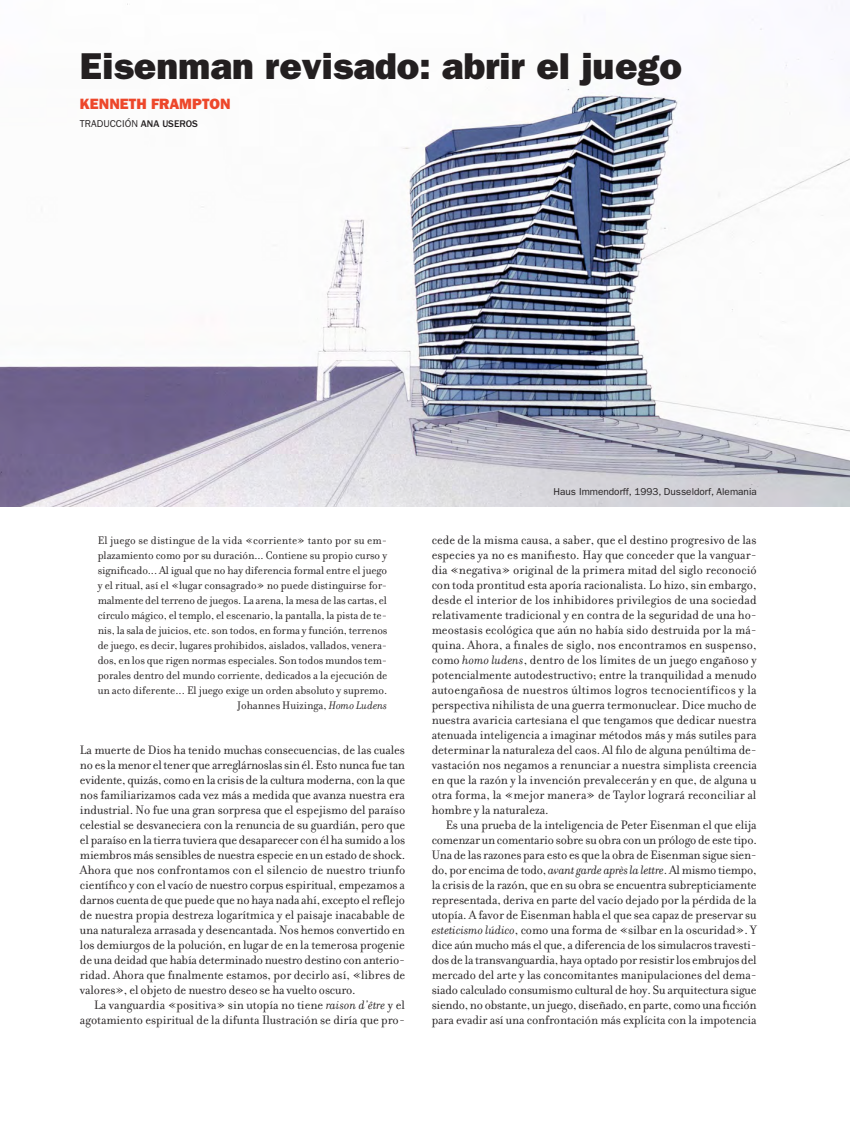
<style>
.page{position:relative;width:850px;height:1134px;background:#fff}
.page>*{position:absolute;margin:0;border:0;box-sizing:border-box;transform-origin:0 0}
.t1{font:37.5px "ITC Franklin Gothic Std Hvy";color:#231f20}
.t2{font:15px "ITC Franklin Gothic Std Hvy";color:#ed472b}
.t3{font:13.12px/15px "Filosofia";letter-spacing:-.005em;color:#231f20;text-align:justify}
.t4{font:11.88px/15px "Filosofia";letter-spacing:-.01em;color:#231f20;text-align:right}
.t5{font:10px "ITC Franklin Gothic Std";color:#231f20}
.t6{font:500 10px "ITC Franklin Gothic Std";color:#231f20}
.s1{font-weight:400}
.s2{font-style:italic}
</style>
<div class="page">
<img style="left:0;top:3px;width:850px;height:504px">
<h1 class="t1" style="left:80px;top:44px;width:603px">Eisenman revisado: abrir el juego</h1>
<p class="t2" style="left:80px;top:95px;width:152px">Kenneth Frampton</p>
<p class="t5" style="left:80px;top:117px;width:12px">Traducci</p>
<p class="t6" style="left:125px;top:118px;width:75px"><span class="s1">ón</span> ANA USEROS</p>
<p class="t4" style="left:98px;top:533px;width:291px">El juego se distingue de la vida «corriente» tanto por su em&shy;plazamiento como por su duración... Contiene su propio curso y significado... Al igual que no hay diferencia formal entre el juego y el ritual, así el «lugar consagrado» no puede distinguirse for&shy;malmente del terreno de juegos. La arena, la mesa de las cartas, el círculo mágico, el templo, el escenario, la pantalla, la pista de te&shy;nis, la sala de juicios, etc. son todos, en forma y función, terrenos de juego, es decir, lugares prohibidos, aislados, vallados, venera&shy;dos, en los que rigen normas especiales. Son todos mundos tem&shy;porales dentro del mundo corriente, dedicados a la ejecución de un acto diferente... El juego exige un orden absoluto y supremo.<br>Johannes Huizinga, <span class="s2">Homo Ludens</span></p>
<p class="t3" style="left:80px;top:743px;width:327px">La muerte de Dios ha tenido muchas consecuencias, de las cuales no es la menor el tener que arreglárnoslas sin él. Esto nunca fue tan evidente, quizás, como en la crisis de la cultura moderna, con la que nos familiarizamos cada vez más a medida que avanza nuestra era industrial. No fue una gran sorpresa que el espejismo del paraíso celestial se desvaneciera con la renuncia de su guardián, pero que el paraíso en la tierra tuviera que desaparecer con él ha sumido a los miembros más sensibles de nuestra especie en un estado de shock.<br>Ahora que nos confrontamos con el silencio de nuestro triunfo científico y con el vacío de nuestro corpus espiritual, empezamos a darnos cuenta de que puede que no haya nada ahí, excepto el reflejo de nuestra propia destreza logarítmica y el paisaje inacabable de una naturaleza arrasada y desencantada. Nos hemos convertido en los demiurgos de la polución, en lugar de en la temerosa progenie de una deidad que había determinado nuestro destino con anterio&shy;ridad. Ahora que finalmente estamos, por decirlo así, «libres de valores», el objeto de nuestro deseo se ha vuelto oscuro.</p>
<p class="t3" style="left:80px;top:998px;width:327px;text-align:right">La vanguardia «positiva» sin utopía no tiene <span class="s2">raison d’être</span> y el agotamiento espiritual de la difunta Ilustración se diría que pro-</p>
<p class="t5" style="left:553px;top:486px;width:205px">Haus Immendorff, 1993, Dusseldorf, Alemania</p>
<p class="t3" style="left:432px;top:533px;width:327px">cede de la misma causa, a saber, que el destino progresivo de las especies ya no es manifiesto. Hay que conceder que la vanguar&shy;dia «negativa» original de la primera mitad del siglo reconoció con toda prontitud esta aporía racionalista. Lo hizo, sin embargo, desde el interior de los inhibidores privilegios de una sociedad relativamente tradicional y en contra de la seguridad de una ho&shy;meostasis ecológica que aún no había sido destruida por la má&shy;quina. Ahora, a finales de siglo, nos encontramos en suspenso, como <span class="s2">homo ludens</span>, dentro de los límites de un juego engañoso y potencialmente autodestructivo; entre la tranquilidad a menudo autoengañosa de nuestros últimos logros tecnocientíficos y la perspectiva nihilista de una guerra termonuclear. Dice mucho de nuestra avaricia cartesiana el que tengamos que dedicar nuestra atenuada inteligencia a imaginar métodos más y más sutiles para determinar la naturaleza del caos. Al filo de alguna penúltima de&shy;vastación nos negamos a renunciar a nuestra simplista creencia en que la razón y la invención prevalecerán y en que, de alguna u otra forma, la «mejor manera» de Taylor logrará reconciliar al hombre y la naturaleza.</p>
<p class="t3" style="left:432px;top:818px;width:327px;text-indent:14px">Es una prueba de la inteligencia de Peter Eisenman el que elija comenzar un comentario sobre su obra con un prólogo de este tipo.<br>Una de las razones para esto es que la obra de Eisenman sigue sien&shy;do, por encima de todo, <span class="s2">avant garde après la lettre</span>. Al mismo tiempo, la crisis de la razón, que en su obra se encuentra subrepticiamente representada, deriva en parte del vacío dejado por la pérdida de la utopía. A favor de Eisenman habla el que sea capaz de preservar su <span class="s2">esteticismo lúdico</span>, como una forma de «silbar en la oscuridad». Y dice aún mucho más el que, a diferencia de los simulacros travesti&shy;dos de la transvanguardia, haya optado por resistir los embrujos del mercado del arte y las concomitantes manipulaciones del dema&shy;siado calculado consumismo cultural de hoy. Su arquitectura sigue siendo, no obstante, un juego, diseñado, en parte, como una ficción para evadir así una confrontación más explícita con la impotencia</p>
</div>
